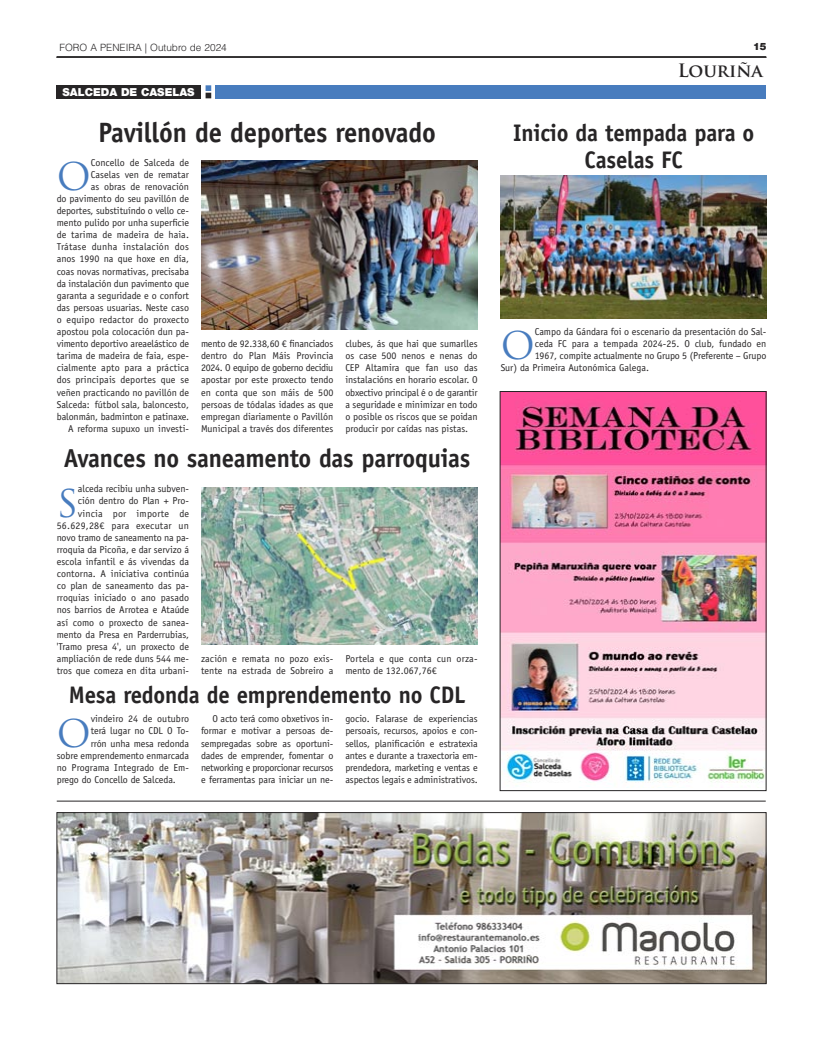
<style>
.page{position:relative;width:823px;height:1049px;background:#fff}
.page>*{position:absolute;margin:0;border:0;box-sizing:border-box;transform-origin:0 0}
.t1{font:37.2px "Trajan Pro";color:#487cbe}
.t2{font:700 28px "Officina Sans Std";letter-spacing:-.01em;color:#272526;scale:.95 1}
.t3{font:700 26px "Officina Sans Std";letter-spacing:-.01em;color:#272526;scale:.95 1}
.t4{font:700 24px/26.8px "Officina Sans Std";letter-spacing:-.01em;color:#272526;text-align:center;scale:.95 1}
.t5{font:700 18px "Trajan Pro";color:#272526}
.t6{font:900 11px "Helvetica Neue LT";color:#fff}
.t7{font:10px/12.1px "Officina Sans Std";color:#272526;text-align:justify}
.t8{font:300 10px "Helvetica LT Std";color:#272526}
.t9{font:900 10px "Helvetica Neue LT";color:#272526}
</style>
<div class="page">
<div style="left:57px;top:85px;width:144px;height:13px;background:#272526"></div>
<div style="left:215px;top:85px;width:551px;height:13px;background:#487cbe"></div>
<svg style="left:205px;top:85px;width:6px;height:13px"></svg>
<hr style="left:57px;top:56px;width:708px;height:1px;background:#272526">
<hr style="left:56px;top:57px;width:710px;height:1px;background:#272526">
<img style="left:59px;top:814px;width:704px;height:168px">
<div style="left:57px;top:812px;width:708px;height:172px;border:1px solid #272526"></div>
<hr style="left:57px;top:800px;width:708px;height:1px;background:#272526">
<img style="left:500px;top:175px;width:265px;height:144px">
<img style="left:201px;top:160px;width:276px;height:169px">
<img style="left:501px;top:393px;width:262px;height:390px">
<div style="left:499px;top:391px;width:266px;height:400px;border:1px solid #272526"></div>
<img style="left:201px;top:487px;width:276px;height:158px">
<p class="t8" style="left:59px;top:41px;width:169px">FORO A PENEIRA | Outubro de 2024</p>
<p class="t6" style="left:62px;top:87px;width:134px">SALCEDA DE CASELAS</p>
<p class="t2" style="left:98px;top:122px;width:356px">Pavillón de deportes renovado</p>
<p class="t7" style="left:57px;top:157px;width:134px;text-align:right">Concello de Salceda de<br>Caselas ven de rematar<br>as obras de renovación<br>do pavimento do seu pavillón de deportes, substituíndo o vello ce&shy;mento pulido por unha superficie de tarima de madeira de haia.<br>Trátase dunha instalación dos anos 1990 na que hoxe en día, coas novas normativas, precisaba da instalación dun pavimento que garanta a seguridade e o confort das persoas usuarias. Neste caso o equipo redactor do proxecto apostou pola colocación dun pa&shy;vimento deportivo areaelástico de tarima de madeira de faia, espe&shy;cialmente apto para a práctica dos principais deportes que se veñen practicando no pavillón de<br>Salceda: fútbol sala, baloncesto, balonmán, badminton e patinaxe.</p>
<p class="t7" style="left:68px;top:423px;width:122px">A reforma supuxo un investi-</p>
<p class="t1" style="left:57px;top:155px;width:36px">O</p>
<p class="t7" style="left:201px;top:338px;width:134px">mento de 92.338,60 € financiados dentro do Plan Máis Provincia 2024. O equipo de goberno decidiu apostar por este proxecto tendo en conta que son máis de 500 persoas de tódalas idades as que empregan diariamente o Pavillón Municipal a través dos diferentes</p>
<p class="t7" style="left:345px;top:338px;width:134px">clubes, ás que hai que sumarlles os case 500 nenos e nenas do CEP Altamira que fan uso das instalacións en horario escolar. O obxectivo principal é o de garantir a seguridade e minimizar en todo o posible os riscos que se poidan producir por caídas nas pistas.</p>
<p class="t3" style="left:64px;top:448px;width:429px">Avances no saneamento das parroquias</p>
<p class="t7" style="left:57px;top:484px;width:134px;text-align:right">alceda recibiu unha subven-<br>ción dentro do Plan + Pro&shy;vincia por importe de<br>56.629,28€ para executar un novo tramo de saneamento na pa&shy;rroquia da Picoña, e dar servizo á escola infantil e ás vivendas da contorna. A iniciativa continúa co plan de saneamento das pa&shy;rroquias iniciado o ano pasado nos barrios de Arrotea e Ataúde así como o proxecto de sanea&shy;mento da Presa en Parderrubias, 'Tramo presa 4', un proxecto de ampliación de rede duns 544 me&shy;tros que comeza en dita urbani-</p>
<p class="t1" style="left:57px;top:482px;width:23px">S</p>
<p class="t7" style="left:201px;top:653px;width:134px">zación e remata no pozo exis&shy;tente na estrada de Sobreiro a</p>
<p class="t7" style="left:345px;top:653px;width:134px">Portela e que conta cun orza&shy;mento de 132.067,76€</p>
<p class="t4" style="left:69px;top:684px;width:418px">Mesa redonda de emprendemento no CDL</p>
<p class="t1" style="left:57px;top:712px;width:36px">O</p>
<p class="t7" style="left:91px;top:714px;width:100px">vindeiro 24 de outubro</p>
<p class="t7" style="left:91px;top:726px;width:100px">terá lugar no CDL O To-</p>
<p class="t7" style="left:91px;top:738px;width:100px">rrón unha mesa redonda</p>
<p class="t7" style="left:57px;top:750px;width:134px">sobre emprendemento enmarcada</p>
<p class="t7" style="left:57px;top:762px;width:134px">no Programa Integrado de Em-</p>
<p class="t7" style="left:57px;top:774px;width:120px">prego do Concello de Salceda.</p>
<p class="t7" style="left:201px;top:714px;width:134px;text-indent:11px">O acto terá como obxetivos in&shy;formar e motivar a persoas de&shy;sempregadas sobre as oportuni&shy;dades de emprender, fomentar o networking e proporcionar recursos e ferramentas para iniciar un ne-</p>
<p class="t7" style="left:345px;top:714px;width:134px">gocio. Falarase de experiencias persoais, recursos, apoios e con&shy;sellos, planificación e estratexia antes e durante a traxectoria em&shy;prendedora, marketing e ventas e aspectos legais e administrativos.</p>
<p class="t9" style="left:752px;top:42px;width:15px">15</p>
<p class="t5" style="left:677px;top:60px;width:87px">Louriña</p>
<p class="t4" style="left:513px;top:122px;width:255px">Inicio da tempada para o<br>Caselas FC</p>
<p class="t1" style="left:500px;top:325px;width:36px">O</p>
<p class="t7" style="left:534px;top:326px;width:233px">Campo da Gándara foi o escenario da presentación do Sal-</p>
<p class="t7" style="left:534px;top:338px;width:233px">ceda FC para a tempada 2024-25. O club, fundado en</p>
<p class="t7" style="left:534px;top:351px;width:233px">1967, compite actualmente no Grupo 5 (Preferente – Grupo</p>
<p class="t7" style="left:500px;top:363px;width:150px">Sur) da Primeira Autonómica Galega.</p>
</div>
